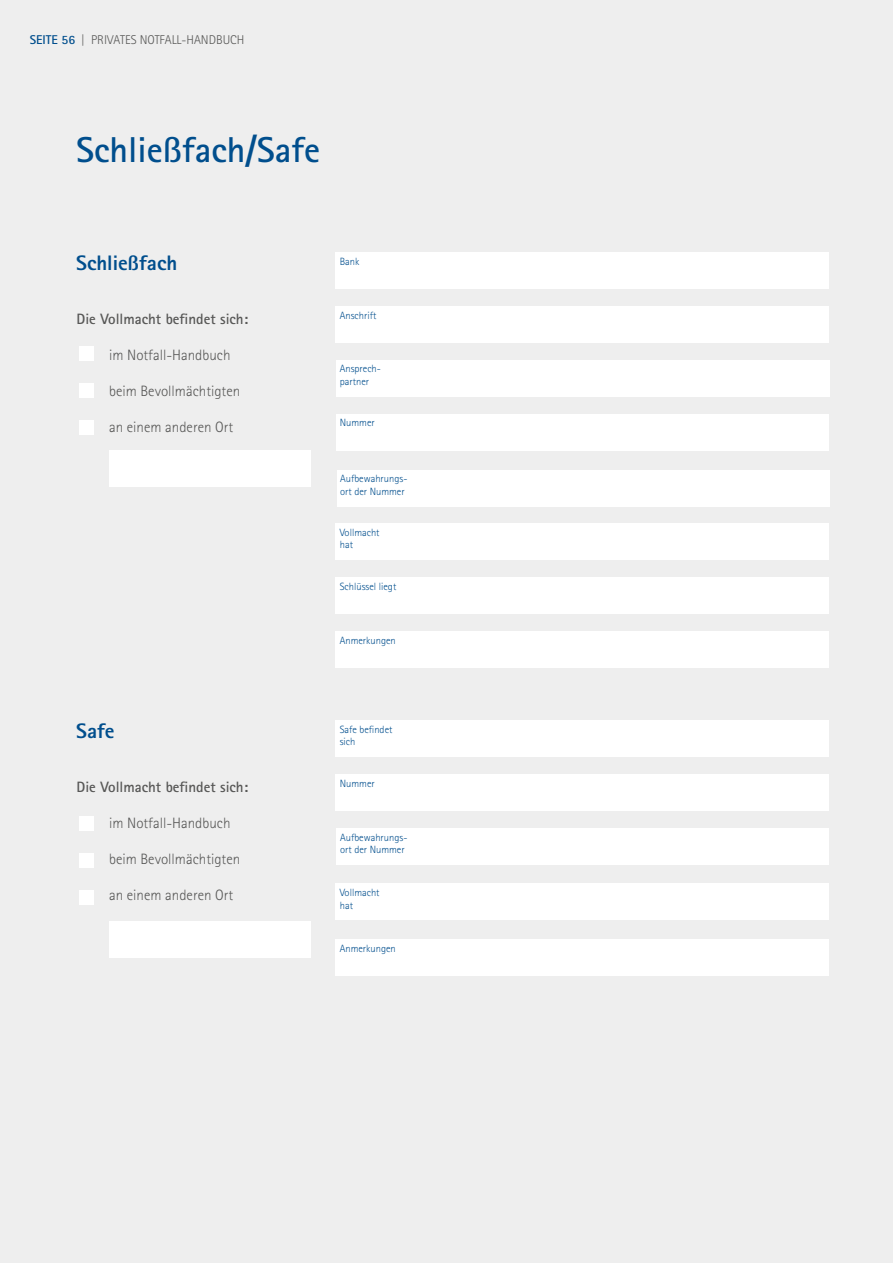
<style>
.page{position:relative;width:893px;height:1263px;background:#eee}
.page>*{position:absolute;margin:0;border:0;box-sizing:border-box;transform-origin:0 0}
.t1{font:700 36px "Rotis Sans Serif";color:#004e8d}
.t2{font:800 21px "Rotis Sans Serif";color:#004e8d}
.t3{font:300 15px "Rotis Sans Serif";color:#575756}
.t4{font:700 15px "Rotis Sans Serif";color:#575756}
.t5{font:300 12.75px "Rotis Sans Serif";color:#575756}
.t6{font:300 10.5px/12.6px "Rotis Sans Serif";color:#004e8d}
.s1{font-weight:700;color:#004e8d}
</style>
<div class="page">
<div style="left:335px;top:252px;width:494px;height:36px;background:#fff"></div>
<div style="left:335px;top:720px;width:494px;height:36px;background:#fff"></div>
<div style="left:336px;top:360px;width:493px;height:36px;background:#fff"></div>
<div style="left:336px;top:414px;width:492px;height:36px;background:#fff"></div>
<div style="left:337px;top:470px;width:492px;height:36px;background:#fff"></div>
<div style="left:336px;top:828px;width:492px;height:37px;background:#fff"></div>
<div style="left:335px;top:523px;width:494px;height:37px;background:#fff"></div>
<div style="left:335px;top:884px;width:494px;height:36px;background:#fff"></div>
<div style="left:335px;top:939px;width:494px;height:36px;background:#fff"></div>
<div style="left:335px;top:577px;width:494px;height:37px;background:#fff"></div>
<div style="left:335px;top:631px;width:494px;height:37px;background:#fff"></div>
<div style="left:335px;top:306px;width:494px;height:36px;background:#fff"></div>
<div style="left:335px;top:774px;width:494px;height:36px;background:#fff"></div>
<div style="left:79px;top:816px;width:15px;height:14px;background:#fff"></div>
<div style="left:79px;top:853px;width:15px;height:14px;background:#fff"></div>
<div style="left:79px;top:890px;width:15px;height:14px;background:#fff"></div>
<div style="left:79px;top:346px;width:14px;height:14px;background:#fff"></div>
<div style="left:79px;top:383px;width:14px;height:14px;background:#fff"></div>
<div style="left:79px;top:420px;width:14px;height:14px;background:#fff"></div>
<div style="left:109px;top:450px;width:201px;height:36px;background:#fff"></div>
<div style="left:109px;top:921px;width:201px;height:36px;background:#fff"></div>
<p class="t5" style="left:30px;top:32px;width:214px"><span class="s1">SEITE 56</span> | Privates Notfall-Han dbuch</p>
<h1 class="t1" style="left:76px;top:127px;width:246px">Schließfach/Safe</h1>
<h2 class="t2" style="left:76px;top:250px;width:103px">Schließfach</h2>
<h3 class="t4" style="left:77px;top:309px;width:173px">Die Vollmacht befindet sich:</h3>
<h3 class="t3" style="left:109px;top:346px;width:123px">im Notfall-Handbuch</h3>
<h3 class="t3" style="left:109px;top:382px;width:133px">beim Bevollmächtigten</h3>
<h3 class="t3" style="left:109px;top:418px;width:126px">an einem anderen Ort</h3>
<h2 class="t2" style="left:76px;top:718px;width:40px">Safe</h2>
<h3 class="t4" style="left:77px;top:777px;width:173px">Die Vollmacht befindet sich:</h3>
<h3 class="t3" style="left:109px;top:814px;width:123px">im Notfall-Handbuch</h3>
<h3 class="t3" style="left:109px;top:850px;width:133px">beim Bevollmächtigten</h3>
<h3 class="t3" style="left:109px;top:886px;width:126px">an einem anderen Ort</h3>
<p class="t6" style="left:340px;top:255px;width:21px">Bank</p>
<p class="t6" style="left:340px;top:309px;width:38px">Anschrift</p>
<p class="t6" style="left:340px;top:362px;width:43px">Ansprech&shy;partner</p>
<p class="t6" style="left:340px;top:416px;width:37px">Nummer</p>
<p class="t6" style="left:340px;top:472px;width:69px">Aufbewahrungs&shy;ort der Nummer</p>
<p class="t6" style="left:340px;top:526px;width:41px">Vollmacht hat</p>
<p class="t6" style="left:340px;top:580px;width:58px">Schlüssel liegt</p>
<p class="t6" style="left:340px;top:634px;width:57px">Anmerkungen</p>
<p class="t6" style="left:340px;top:723px;width:54px">Safe befindet sich</p>
<p class="t6" style="left:340px;top:777px;width:37px">Nummer</p>
<p class="t6" style="left:340px;top:831px;width:69px">Aufbewahrungs&shy;ort der Nummer</p>
<p class="t6" style="left:340px;top:886px;width:41px">Vollmacht hat</p>
<p class="t6" style="left:340px;top:942px;width:57px">Anmerkungen</p>
</div>
